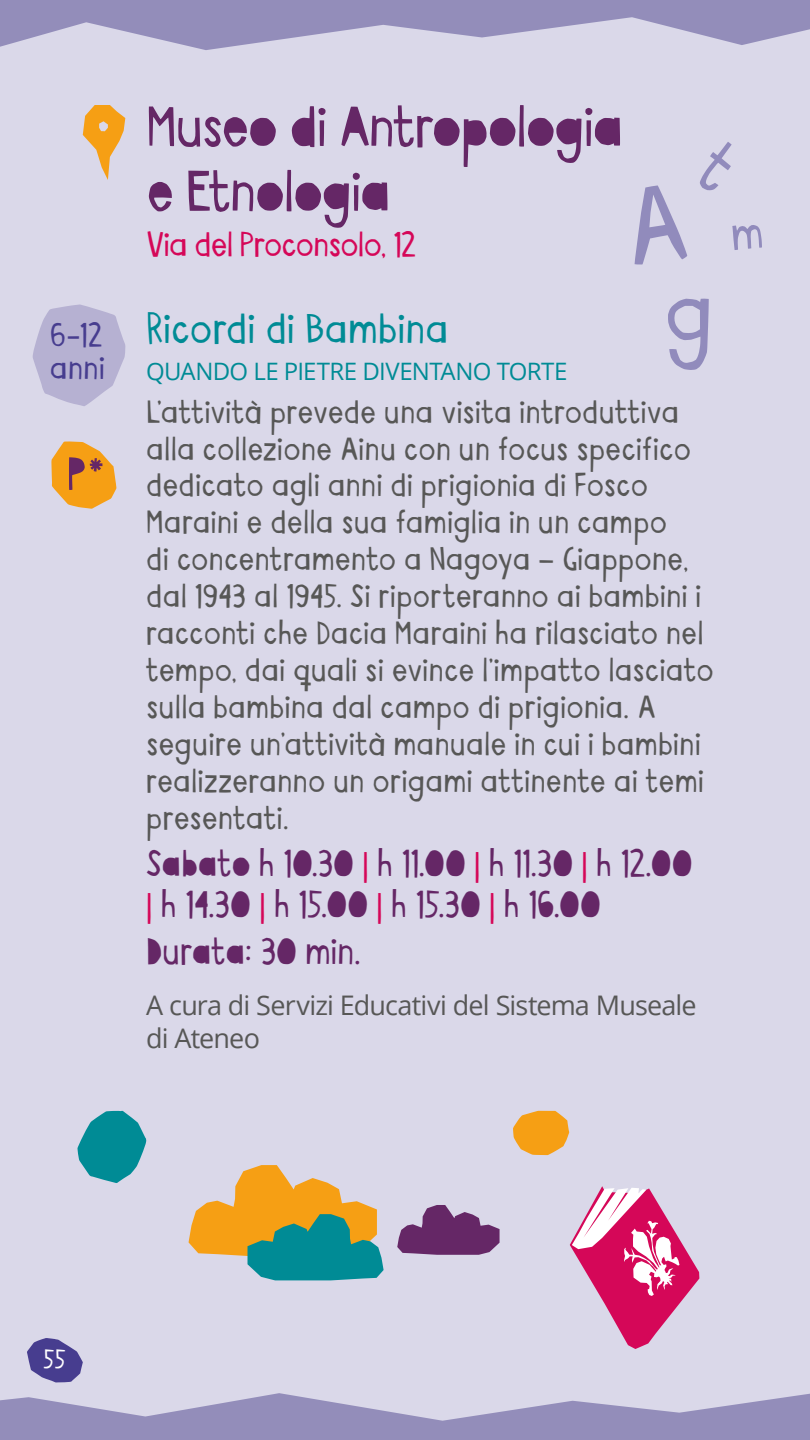
<style>
.page{position:relative;width:810px;height:1440px;background:#dad8e9}
.page>*{position:absolute;margin:0;border:0;box-sizing:border-box;transform-origin:0 0}
.t1{font:900 54px/64.8px "Paper Cuts";letter-spacing:-.03em;color:#652766}
.t2{font:39.9px "Paper Cuts";color:#008b95}
.t3{font:900 35.25px/41.2px "Paper Cuts";letter-spacing:-.02em;color:#652766}
.t4{font:32.25px "Paper Cuts";letter-spacing:-.03em;color:#d50758}
.t5{font:30.9px/32.2px "Paper Cuts";letter-spacing:.01em;color:#473d8f}
.t6{font:30.75px/36.9px "Paper Cuts";letter-spacing:.005em;color:#575756}
.t7{font:27px/32.4px "Open Sans";letter-spacing:-.035em;color:#575756}
.t8{font:900 24.75px "Paper Cuts";color:#fff}
.t9{font:24px "Open Sans";letter-spacing:-.03em;color:#008b95}
.s1{color:#d50758}
</style>
<div class="page">
<svg style="left:27px;top:1338px;width:56px;height:45px"></svg>
<svg style="left:0;top:1393px;width:810px;height:47px"></svg>
<svg style="left:0;top:0;width:810px;height:50px;fill:#938dba"></svg>
<svg style="left:83px;top:105px;width:42px;height:75px"></svg>
<svg style="left:33px;top:304px;width:93px;height:102px"></svg>
<svg style="left:51px;top:441px;width:65px;height:68px"></svg>
<svg style="left:700px;top:142px;width:32px;height:48px"></svg>
<svg style="left:732px;top:225px;width:30px;height:25px"></svg>
<svg style="left:634px;top:185px;width:53px;height:79px"></svg>
<svg style="left:668px;top:299px;width:41px;height:71px"></svg>
<svg style="left:77px;top:1111px;width:69px;height:72px"></svg>
<svg style="left:397px;top:1205px;width:103px;height:50px"></svg>
<svg style="left:189px;top:1165px;width:195px;height:115px"></svg>
<svg style="left:570px;top:1186px;width:129px;height:163px"></svg>
<svg style="left:513px;top:1111px;width:56px;height:44px"></svg>
<p class="t5" style="left:50px;top:322px;width:57px">6-12 anni</p>
<h1 class="t1" style="left:146px;top:99px;width:479px">Museo di Antropologia e Etnologia</h1>
<p class="t4" style="left:146px;top:225px;width:272px">Via del Proconsolo, 12</p>
<p class="t2" style="left:146px;top:305px;width:304px">Ricordi di Bambina</p>
<p class="t9" style="left:146px;top:355px;width:423px">QUANDO LE PIETRE DIVENTANO TORTE</p>
<p class="t6" style="left:146px;top:396px;width:569px">L’attività prevede una visita introduttiva alla collezione Ainu con un focus specifico dedicato agli anni di prigionia di Fosco Maraini e della sua famiglia in un campo<br>di concentramento a Nagoya – Giappone, dal 1943 al 1945. Si riporteranno ai bambini i racconti che Dacia Maraini ha rilasciato nel tempo, dai quali si evince l’impatto lasciato sulla bambina dal campo di prigionia. A seguire un’attività manuale in cui i bambini realizzeranno un origami attinente ai temi presentati.</p>
<p class="t3" style="left:146px;top:845px;width:548px">Sabato h 10.30 <span class="s1">|</span> h 11.00 <span class="s1">|</span> h 11.30 <span class="s1">|</span> h 12.00 <span class="s1">|</span> h 14.30 <span class="s1">|</span> h 15.00 <span class="s1">|</span> h 15.30 <span class="s1">|</span> h 16.00</p>
<p class="t3" style="left:146px;top:934px;width:216px">Durata: 30 min.</p>
<p class="t7" style="left:146px;top:989px;width:552px">A cura di Servizi Educativi del Sistema Museale di Ateneo</p>
<p class="t8" style="left:43px;top:1344px;width:25px">55</p>
</div>
